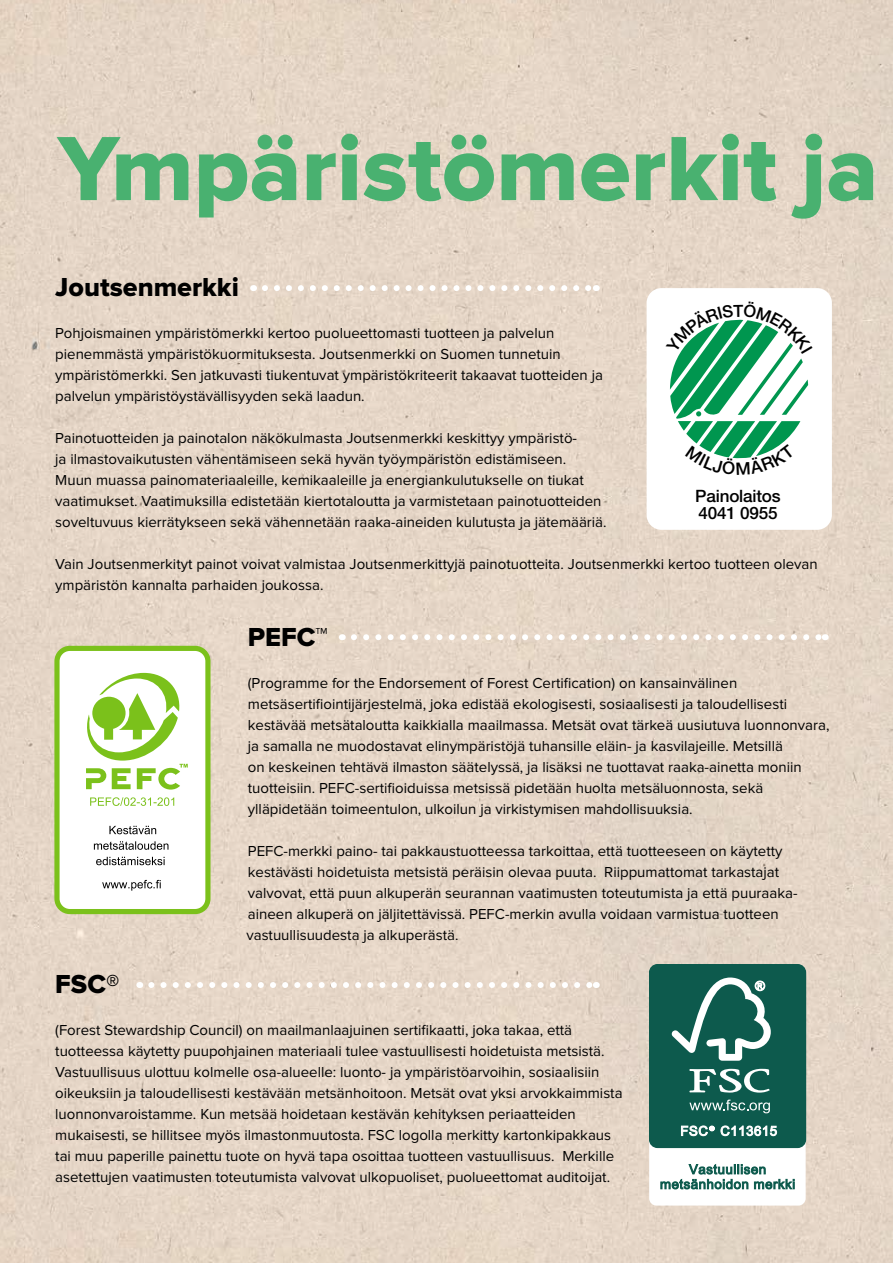
<style>
.page{position:relative;width:893px;height:1263px;background:#fff}
.page>*{position:absolute;margin:0;border:0;box-sizing:border-box;transform-origin:0 0}
.t1{font:94.5px "Proxima Nova Extrabld";color:#49b170}
.t2{font:27px "Proxima Nova Extrabld";color:#000}
.t3{font:500 17.1px/17.1px "Helvetica Neue LT Std";letter-spacing:-.01em;color:#000}
.t4{font:15px/21px "Proxima Nova";color:#000}
</style>
<div class="page">
<img style="left:0;top:0;width:893px;height:1263px">
<div style="left:647px;top:288px;width:185px;height:242px;background:#fff;border-radius:15px"></div>
<div style="left:57px;top:648px;width:151px;height:263px;background:#fff;border-radius:12px"></div>
<div style="left:54px;top:646px;width:157px;height:268px;border:5px solid #7bc11b;border-radius:13px"></div>
<svg style="left:90px;top:797px;width:84px;height:9px"></svg>
<svg style="left:109px;top:826px;width:47px;height:8px"></svg>
<svg style="left:94px;top:841px;width:74px;height:9px"></svg>
<svg style="left:96px;top:857px;width:69px;height:8px"></svg>
<svg style="left:102px;top:880px;width:59px;height:11px"></svg>
<svg style="left:86px;top:673px;width:102px;height:116px"></svg>
<svg style="left:265px;top:285px;width:325px;height:6px"></svg>
<svg style="left:354px;top:634px;width:465px;height:6px"></svg>
<svg style="left:151px;top:982px;width:439px;height:6px"></svg>
<div style="left:649px;top:966px;width:157px;height:239px;background:#fff;border-radius:7px"></div>
<div style="left:650px;top:965px;width:155px;height:182px;background:#0d5a4d;border-radius:8px"></div>
<div style="left:649px;top:964px;width:157px;height:184px;border:2px solid #0d5a4d;border-radius:8px"></div>
<svg style="left:689px;top:1099px;width:81px;height:14px"></svg>
<svg style="left:689px;top:1069px;width:81px;height:23px"></svg>
<svg style="left:671px;top:977px;width:100px;height:84px"></svg>
<svg style="left:681px;top:1125px;width:96px;height:11px"></svg>
<svg style="left:660px;top:1164px;width:134px;height:25px"></svg>
<svg style="left:670px;top:319px;width:139px;height:140px"></svg>
<h1 class="t1" style="left:58px;top:125px;width:822px">Ympäristömerkit ja</h1>
<h2 class="t2" style="left:55px;top:274px;width:185px">Joutsenmerkki</h2>
<p class="t4" style="left:55px;top:322px;width:549px">Pohjoismainen ympäristömerkki kertoo puolueettomasti tuotteen ja palvelun pienemmästä ympäristökuormituksesta. Joutsenmerkki on Suomen tunnetuin ympäristömerkki. Sen jatkuvasti tiukentuvat ympäristökriteerit takaavat tuotteiden ja palvelun ympäristöystävällisyyden sekä laadun.</p>
<p class="t4" style="left:55px;top:427px;width:553px">Painotuotteiden ja painotalon näkökulmasta Joutsenmerkki keskittyy ympäristö-<br>ja ilmastovaikutusten vähentämiseen sekä hyvän työympäristön edistämiseen.<br>Muun muassa painomateriaaleille, kemikaaleille ja energiankulutukselle on tiukat vaatimukset. Vaatimuksilla edistetään kiertotaloutta ja varmistetaan painotuotteiden soveltuvuus kierrätykseen sekä vähennetään raaka-aineiden kulutusta ja jätemääriä.</p>
<p class="t4" style="left:55px;top:553px;width:764px">Vain Joutsenmerkityt painot voivat valmistaa Joutsenmerkittyjä painotuotteita. Joutsenmerkki kertoo tuotteen olevan ympäristön kannalta parhaiden joukossa.</p>
<h2 class="t2" style="left:248px;top:625px;width:81px">PEFC™</h2>
<p class="t4" style="left:248px;top:673px;width:583px">(Programme for the Endorsement of Forest Certification) on kansainvälinen metsäsertifiointijärjestelmä, joka edistää ekologisesti, sosiaalisesti ja taloudellisesti kestävää metsätaloutta kaikkialla maailmassa. Metsät ovat tärkeä uusiutuva luonnonvara, ja samalla ne muodostavat elinympäristöjä tuhansille eläin- ja kasvilajeille. Metsillä<br>on keskeinen tehtävä ilmaston säätelyssä, ja lisäksi ne tuottavat raaka-ainetta moniin tuotteisiin. PEFC-sertifioiduissa metsissä pidetään huolta metsäluonnosta, sekä ylläpidetään toimeentulon, ulkoilun ja virkistymisen mahdollisuuksia.</p>
<p class="t4" style="left:246px;top:841px;width:553px">PEFC-merkki paino- tai pakkaustuotteessa tarkoittaa, että tuotteeseen on käytetty kestävästi hoidetuista metsistä peräisin olevaa puuta. Riippumattomat tarkastajat valvovat, että puun alkuperän seurannan vaatimusten toteutumista ja että puuraaka&shy;aineen alkuperä on jäljitettävissä. PEFC-merkin avulla voidaan varmistua tuotteen vastuullisuudesta ja alkuperästä.</p>
<h2 class="t2" style="left:55px;top:971px;width:66px">FSC®</h2>
<p class="t4" style="left:55px;top:1020px;width:569px">(Forest Stewardship Council) on maailmanlaajuinen sertifikaatti, joka takaa, että tuotteessa käytetty puupohjainen materiaali tulee vastuullisesti hoidetuista metsistä.<br>Vastuullisuus ulottuu kolmelle osa-alueelle: luonto- ja ympäristöarvoihin, sosiaalisiin oikeuksiin ja taloudellisesti kestävään metsänhoitoon. Metsät ovat yksi arvokkaimmista luonnonvaroistamme. Kun metsää hoidetaan kestävän kehityksen periaatteiden mukaisesti, se hillitsee myös ilmastonmuutosta. FSC logolla merkitty kartonkipakkaus tai muu paperille painettu tuote on hyvä tapa osoittaa tuotteen vastuullisuus. Merkille asetettujen vaatimusten toteutumista valvovat ulkopuoliset, puolueettomat auditoijat.</p>
<p class="t3" style="left:695px;top:487px;width:87px">Painolaitos<br>4041 0955</p>
</div>
